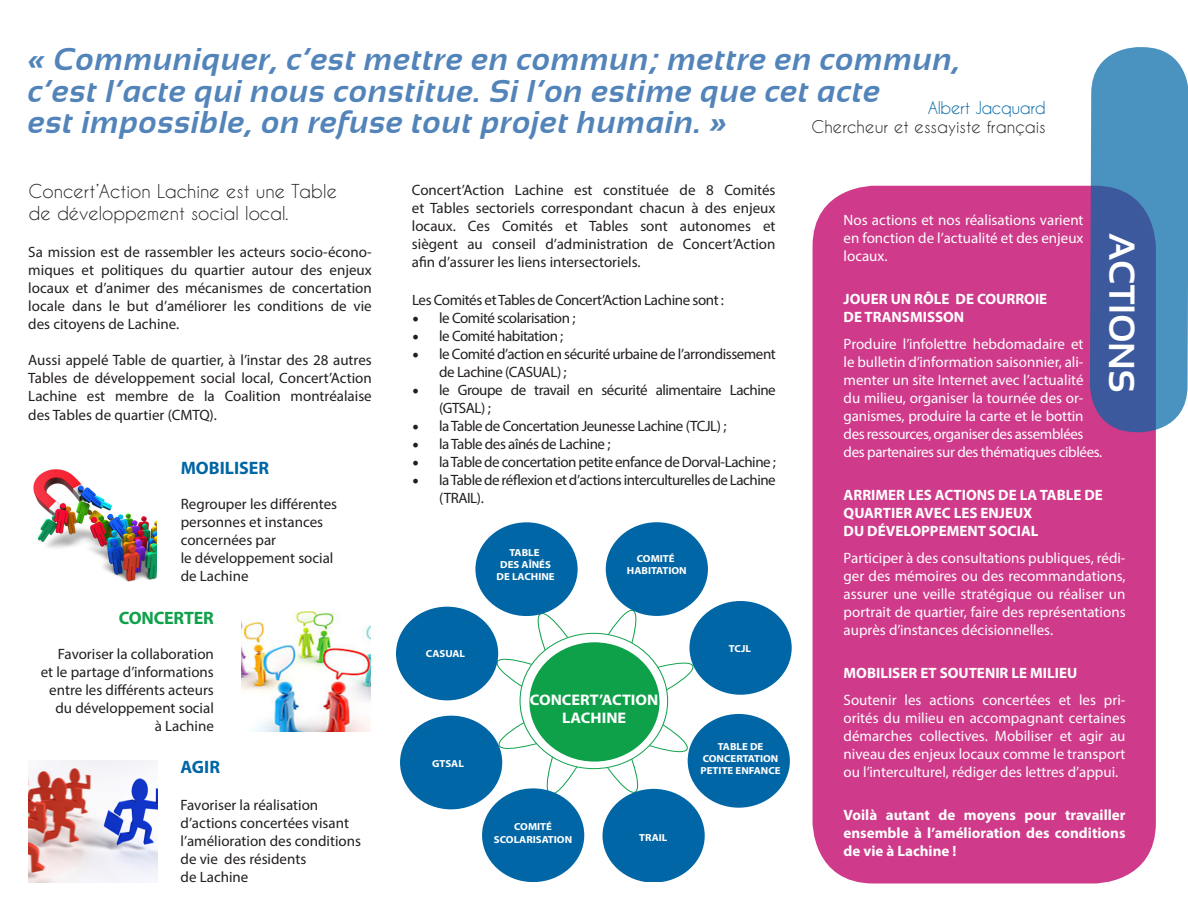
<style>
.page{position:relative;width:1188px;height:918px;background:#fff}
.page>*{position:absolute;margin:0;border:0;box-sizing:border-box;transform-origin:0 0}
.t1{font:700 36px "Sansation";color:#fff}
.t2{font:italic 700 31.5px/31.5px "Sansation";letter-spacing:.03em;color:#5284ba}
.t3{font:18px/21.6px "Caviar Dreams";color:#231f20}
.t4{font:700 18px "Myriad Pro";color:#0166a5}
.t5{font:700 18px "Myriad Pro";letter-spacing:-.01em;color:#0fa14a}
.t6{font:16.5px "Caviar Dreams";color:#231f20}
.t7{font:16.5px "Caviar Dreams";letter-spacing:-.025em;color:#0166a5}
.t8{font:700 15.3px/18.5px "Myriad Pro";color:#fff;text-align:center;scale:1.06 1}
.t9{font:15px/18px "Myriad Pro";letter-spacing:-.005em;color:#231f20;text-align:justify}
.t10{font:15px/18px "Myriad Pro";color:#fff;text-align:justify}
.t11{font:15px/18px "Myriad Pro";letter-spacing:-.03em;color:#231f20}
.t12{font:700 15px/18px "Myriad Pro";color:#fff}
.t13{font:700 10.2px/12.3px "Myriad Pro";color:#fff;text-align:center;scale:1.06 1}
.s1{font-family:"Minion Pro";font-size:18px}
</style>
<div class="page">
<img style="left:33px;top:469px;width:124px;height:113px">
<img style="left:28px;top:761px;width:129px;height:121px">
<img style="left:242px;top:611px;width:129px;height:121px">
<div style="left:813px;top:186px;width:343px;height:697px;background:#d03a8a;border-radius:61px"></div>
<svg style="left:1090px;top:47px;width:98px;height:385px;background:#4d7eb3"></svg>
<svg style="left:492px;top:606px;width:205px;height:193px"></svg>
<svg style="left:520px;top:633px;width:148px;height:136px"></svg>
<div style="left:529px;top:642px;width:131px;height:120px;background:#0fa14a;border-radius:50%"></div>
<div style="left:396px;top:607px;width:102px;height:93px;background:#0166a5;border-radius:50%"></div>
<div style="left:475px;top:522px;width:103px;height:94px;background:#0166a5;border-radius:50%"></div>
<div style="left:606px;top:522px;width:102px;height:94px;background:#0166a5;border-radius:50%"></div>
<div style="left:689px;top:601px;width:103px;height:94px;background:#0166a5;border-radius:50%"></div>
<div style="left:688px;top:714px;width:102px;height:94px;background:#0166a5;border-radius:50%"></div>
<div style="left:603px;top:789px;width:102px;height:93px;background:#0166a5;border-radius:50%"></div>
<div style="left:482px;top:788px;width:102px;height:94px;background:#0166a5;border-radius:50%"></div>
<div style="left:400px;top:716px;width:102px;height:93px;background:#0166a5;border-radius:50%"></div>
<p class="t2" style="left:28px;top:43px;width:933px">« Communiquer, c’est mettre en commun; mettre en commun, c’est l’acte qui nous constitue. Si l’on estime que cet acte</p>
<p class="t2" style="left:28px;top:106px;width:700px">est impossible, on refuse tout projet humain. »</p>
<p class="t7" style="left:928px;top:97px;width:119px">Albert Jacquard</p>
<p class="t6" style="left:812px;top:117px;width:236px">Chercheur et essayiste français</p>
<p class="t3" style="left:28px;top:180px;width:310px">Concert’Action Lachine est une Table de développement social local.</p>
<p class="t9" style="left:28px;top:243px;width:345px">Sa mission est de rassembler les acteurs socio-écono&shy;miques et politiques du quartier autour des enjeux locaux et d’animer des mécanismes de concertation locale dans le but d’améliorer les conditions de vie des citoyens de Lachine.</p>
<p class="t9" style="left:28px;top:351px;width:345px">Aussi appelé Table de quartier, à l’instar des 28 autres Tables de développement social local, Concert’Action Lachine est membre de la Coalition montréalaise des Tables de quartier (CMTQ).</p>
<p class="t4" style="left:181px;top:456px;width:90px">MOBILISER</p>
<p class="t9" style="left:181px;top:495px;width:158px;text-align:left">Regrouper les différentes personnes et instances concernées par<br>le développement social de Lachine</p>
<p class="t5" style="left:119px;top:606px;width:97px">CONCERTER</p>
<p class="t9" style="left:58px;top:645px;width:157px">Favoriser la collaboration</p>
<p class="t9" style="left:41px;top:663px;width:175px;text-align:right">et le partage d’informations entre les différents acteurs du développement social<br>à Lachine</p>
<p class="t4" style="left:181px;top:756px;width:41px">AGIR</p>
<p class="t9" style="left:181px;top:796px;width:182px;text-align:left">Favoriser la réalisation d’actions concertées visant l’amélioration des conditions de vie des résidents<br>de Lachine</p>
<p class="t9" style="left:412px;top:181px;width:365px">Concert’Action Lachine est constituée de 8 Comités et Tables sectoriels correspondant chacun à des enjeux locaux. Ces Comités et Tables sont autonomes et siègent au conseil d’administration de Concert’Action afin d’assurer les liens intersectoriels.</p>
<p class="t11" style="left:412px;top:291px;width:313px">Les Comités et Tables de Concert’Action Lachine sont :</p>
<p class="t11" style="left:412px;top:309px;width:165px"><span class="s1">•</span> le Comité scolarisation ;</p>
<p class="t11" style="left:412px;top:327px;width:153px"><span class="s1">•</span> le Comité habitation ;</p>
<p class="t11" style="left:439px;top:345px;width:338px;text-indent:-27px"><span class="s1">•</span> le Comité d’action en sécurité urbaine de l’arrondissement de Lachine (CASUAL) ;</p>
<p class="t11" style="left:439px;top:381px;width:338px;text-indent:-27px"><span class="s1">•</span> le Groupe de travail en sécurité alimentaire Lachine (GTSAL) ;</p>
<p class="t11" style="left:412px;top:417px;width:316px"><span class="s1">•</span> la Table de Concertation Jeunesse Lachine (TCJL) ;</p>
<p class="t11" style="left:412px;top:435px;width:200px"><span class="s1">•</span> la Table des aînés de Lachine ;</p>
<p class="t11" style="left:412px;top:453px;width:365px"><span class="s1">•</span> la Table de concertation petite enfance de Dorval-Lachine ;</p>
<p class="t11" style="left:439px;top:471px;width:338px;text-indent:-27px"><span class="s1">•</span> la Table de réflexion et d’actions interculturelles de Lachine (TRAIL).</p>
<p class="t13" style="left:426px;top:647px;width:38px">CASUAL</p>
<p class="t13" style="left:432px;top:757px;width:31px">GTSAL</p>
<p class="t13" style="left:497px;top:546px;width:56px">TABLE<br>DES AÎNÉS<br>DE LACHINE</p>
<p class="t13" style="left:627px;top:552px;width:58px">COMITÉ<br>HABITATION</p>
<p class="t8" style="left:530px;top:690px;width:123px">CONCERT’ACTION<br>LACHINE</p>
<p class="t13" style="left:494px;top:820px;width:75px">COMITÉ<br>SCOLARISATION</p>
<p class="t13" style="left:639px;top:832px;width:28px">TRAIL</p>
<p class="t13" style="left:729px;top:642px;width:22px">TCJL</p>
<p class="t13" style="left:701px;top:740px;width:77px">TABLE DE<br>CONCERTATION<br>PETITE ENFANCE</p>
<p class="t10" style="left:844px;top:210px;width:241px">Nos actions et nos réalisations varient en fonction de l’actualité et des enjeux locaux.</p>
<p class="t12" style="left:844px;top:289px;width:205px">JOUER UN RÔLE DE COURROIE<br>DE TRANSMISSON</p>
<p class="t10" style="left:844px;top:334px;width:260px;text-align:left">Produire l’infolettre hebdomadaire et<br>le bulletin d’information saisonnier, ali&shy;menter un site Internet avec l’actualité du milieu, organiser la tournée des or&shy;ganismes, produire la carte et le bottin des ressources, organiser des assemblées des partenaires sur des thématiques ciblées.</p>
<p class="t12" style="left:844px;top:485px;width:261px">ARRIMER LES ACTIONS DE LA TABLE DE<br>QUARTIER AVEC LES ENJEUX<br>DU DÉVELOPPEMENT SOCIAL</p>
<p class="t10" style="left:844px;top:549px;width:284px">Participer à des consultations publiques, rédi&shy;ger des mémoires ou des recommandations, assurer une veille stratégique ou réaliser un portrait de quartier, faire des représentations auprès d’instances décisionnelles.</p>
<p class="t12" style="left:844px;top:664px;width:235px">MOBILISER ET SOUTENIR LE MILIEU</p>
<p class="t10" style="left:844px;top:691px;width:284px">Soutenir les actions concertées et les pri&shy;orités du milieu en accompagnant certaines démarches collectives. Mobiliser et agir au niveau des enjeux locaux comme le transport ou l’interculturel, rédiger des lettres d’appui.</p>
<p class="t12" style="left:844px;top:806px;width:284px;text-align:justify">Voilà autant de moyens pour travailler ensemble à l’amélioration des conditions de vie à Lachine !</p>
<p class="t1" style="left:1142px;top:233px;width:161px;rotate:90deg">ACT OI NS</p>
</div>
